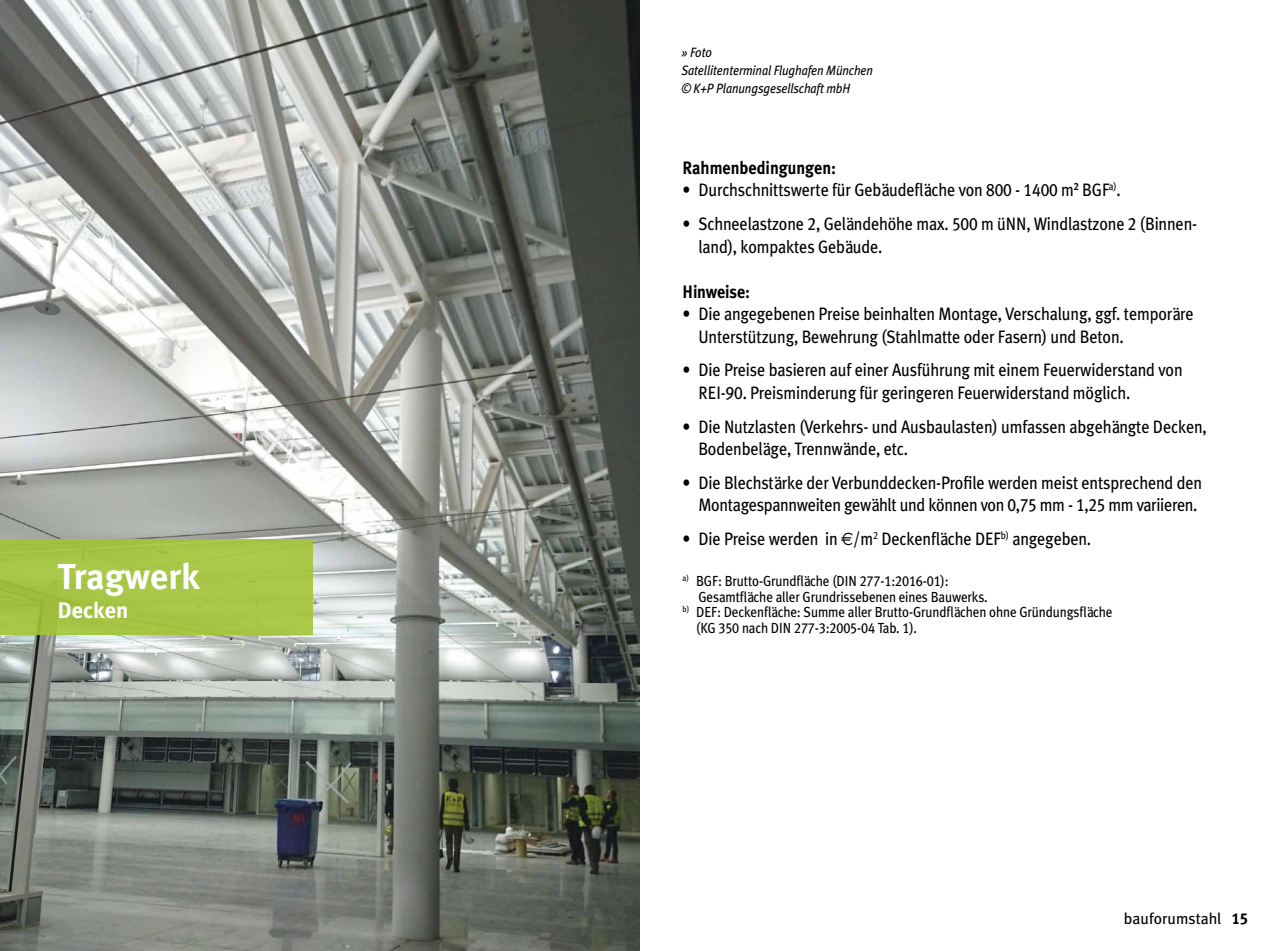
<style>
.page{position:relative;width:1276px;height:951px;background:#fff}
.page>*{position:absolute;margin:0;border:0;box-sizing:border-box;transform-origin:0 0}
.t1{font:700 36px "Meta Plus";color:#fff}
.t2{font:700 22.5px "Meta Plus";color:#fff}
.t3{font:18px/22.5px "Meta Plus";letter-spacing:-.01em;color:#000;scale:.9 1}
.t4{font:700 18px "Meta Plus";color:#000;scale:.9 1}
.t5{font:15.75px "Meta Plus";color:#000}
.t6{font:14.62px "Meta Plus";letter-spacing:-.01em;color:#000;scale:.9 1}
.t7{font:italic 13.5px/18px "Meta Plus";letter-spacing:-.01em;color:#000;scale:.9 1}
.s1{font-family:"Meta Plus Book Caps"}
.s2{font-family:"Euro Sans"}
.s3{font-family:"Meta Plus Bold Caps"}
</style>
<div class="page">
<img style="left:0;top:0;width:639px;height:950px">
<div style="left:0;top:539px;width:313px;height:96px;background:#a8c646"></div>
<h1 class="t1" style="left:57px;top:555px;width:144px">Tragwerk</h1>
<p class="t2" style="left:57px;top:597px;width:72px">Decken</p>
<p class="t7" style="left:681px;top:43px;width:215px">» Foto<br>Satellitenterminal Flughafen München © K+P Planungsgesellschaft mbH</p>
<p class="t4" style="left:682px;top:157px;width:172px">Rahmenbedingungen:</p>
<p class="t3" style="left:682px;top:178px;width:488px">• Durchschnittswerte für Gebäudefläche von <span class="s1">800</span> - <span class="s1">1400</span> m<sup>2</sup> BGF<sup>a)</sup>.</p>
<p class="t3" style="left:698px;top:212px;width:556px;text-indent:-16px">• Schneelastzone <span class="s1">2</span>, Geländehöhe max. <span class="s1">500</span> m üNN, Windlastzone <span class="s1">2</span> (Binnen&shy;land), kompaktes Gebäude.</p>
<p class="t4" style="left:682px;top:281px;width:76px">Hinweise:</p>
<p class="t3" style="left:698px;top:302px;width:552px;text-indent:-16px">• Die angegebenen Preise beinhalten Montage, Verschalung, ggf. temporäre<br>Unterstützung, Bewehrung (Stahlmatte oder Fasern) und Beton.</p>
<p class="t3" style="left:698px;top:358px;width:539px;text-indent:-16px">• Die Preise basieren auf einer Ausführung mit einem Feuerwiderstand von<br>REI-<span class="s1">90</span>. Preisminderung für geringeren Feuerwiderstand möglich.</p>
<p class="t3" style="left:698px;top:415px;width:566px;text-indent:-16px">• Die Nutzlasten (Verkehrs- und Ausbaulasten) umfassen abgehängte Decken,<br>Bodenbeläge, Trennwände, etc.</p>
<p class="t3" style="left:682px;top:471px;width:579px;text-align:right">• Die Blechstärke der Verbunddecken-Profile werden meist entsprechend den<br>Montagespannweiten gewählt und können von <span class="s1">0</span>,<span class="s1">75</span> mm - <span class="s1">1</span>,<span class="s1">25</span> mm variieren.</p>
<p class="t3" style="left:682px;top:527px;width:455px">• Die Preise werden in <span class="s2">€</span>/m<sup>2</sup> Deckenfläche DEF<sup>b)</sup> angegeben.</p>
<p class="t6" style="left:682px;top:572px;width:297px"><sup>a)</sup> BGF: Brutto-Grundfläche (DIN <span class="s1">277-1:2016-01</span>):</p>
<p class="t6" style="left:698px;top:588px;width:323px">Gesamtfläche aller Grundrissebenen eines Bauwerks.</p>
<p class="t6" style="left:682px;top:603px;width:479px"><sup>b)</sup> DEF: Deckenfläche: Summe aller Brutto-Grundflächen ohne Gründungsfläche</p>
<p class="t6" style="left:696px;top:619px;width:247px">(KG <span class="s1">350</span> nach DIN <span class="s1">277</span>-<span class="s1">3</span>:<span class="s1">2005</span>-<span class="s1">04</span> Tab. <span class="s1">1</span>).</p>
<p class="t5" style="left:1124px;top:908px;width:126px">bauforumstahl <span class="s3">15</span></p>
</div>
